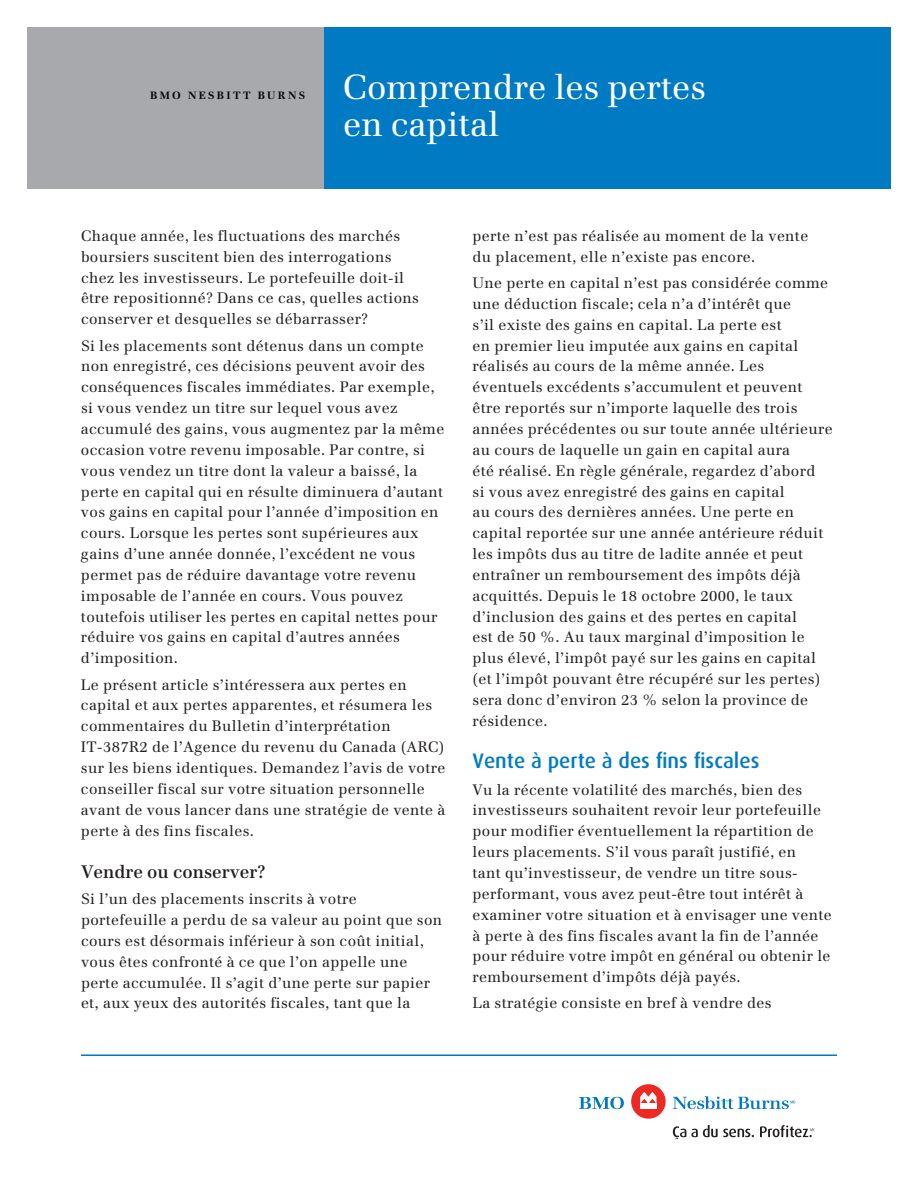
<style>
.page{position:relative;width:918px;height:1188px;background:#fff}
.page>*{position:absolute;margin:0;border:0;box-sizing:border-box;transform-origin:0 0}
.t1{font:34.5px/37.3px "Emona";color:#fff}
.t2{font:500 21px "Dax";color:#007bc3}
.t3{font:600 18px "Emona";color:#231f20}
.t4{font:15px/20.9px "Emona";letter-spacing:.025em;color:#231f20}
.t5{font:700 10.5px "Emona";letter-spacing:.225em;color:#000}
</style>
<div class="page">
<div style="left:27px;top:27px;width:297px;height:162px;background:#a8a9ad"></div>
<div style="left:324px;top:27px;width:567px;height:162px;background:#007bc3"></div>
<svg style="left:673px;top:1125px;width:81px;height:13px"></svg>
<svg style="left:760px;top:1125px;width:55px;height:12px"></svg>
<div style="left:631px;top:1084px;width:35px;height:35px;background:#ee2823;border-radius:50%"></div>
<div style="left:640px;top:1104px;width:16px;height:5px;background:#fff"></div>
<svg style="left:640px;top:1092px;width:16px;height:12px"></svg>
<svg style="left:579px;top:1097px;width:45px;height:12px"></svg>
<svg style="left:673px;top:1096px;width:122px;height:13px"></svg>
<hr style="left:81px;top:1054px;width:756px;height:2px;background:#007bc3">
<p class="t5" style="left:150px;top:89px;width:157px">BMO NESBITT BURNS</p>
<p class="t1" style="left:343px;top:68px;width:364px">Comprendre les pertes en capital</p>
<p class="t4" style="left:81px;top:225px;width:340px">Chaque année, les fluctuations des marchés boursiers suscitent bien des interrogations chez les investisseurs. Le portefeuille doit-il être repositionné? Dans ce cas, quelles actions conserver et desquelles se débarrasser?</p>
<p class="t4" style="left:81px;top:335px;width:365px">Si les placements sont détenus dans un compte non enregistré, ces décisions peuvent avoir des conséquences fiscales immédiates. Par exemple, si vous vendez un titre sur lequel vous avez accumulé des gains, vous augmentez par la même occasion votre revenu imposable. Par contre, si vous vendez un titre dont la valeur a baissé, la perte en capital qui en résulte diminuera d’autant vos gains en capital pour l’année d’imposition en cours. Lorsque les pertes sont supérieures aux gains d’une année donnée, l’excédent ne vous permet pas de réduire davantage votre revenu imposable de l’année en cours. Vous pouvez toutefois utiliser les pertes en capital nettes pour réduire vos gains en capital d’autres années d’imposition.</p>
<p class="t4" style="left:81px;top:674px;width:366px">Le présent article s’intéressera aux pertes en capital et aux pertes apparentes, et résumera les commentaires du Bulletin d’interprétation IT-387R2 de l’Agence du revenu du Canada (ARC) sur les biens identiques. Demandez l’avis de votre conseiller fiscal sur votre situation personnelle avant de vous lancer dans une stratégie de vente à perte à des fins fiscales.</p>
<h1 class="t3" style="left:81px;top:861px;width:186px">Vendre ou conserver?</h1>
<p class="t4" style="left:81px;top:888px;width:363px">Si l’un des placements inscrits à votre portefeuille a perdu de sa valeur au point que son cours est désormais inférieur à son coût initial, vous êtes confronté à ce que l’on appelle une perte accumulée. Il s’agit d’une perte sur papier et, aux yeux des autorités fiscales, tant que la</p>
<p class="t4" style="left:472px;top:225px;width:337px">perte n’est pas réalisée au moment de la vente du placement, elle n’existe pas encore.</p>
<p class="t4" style="left:472px;top:272px;width:362px">Une perte en capital n’est pas considérée comme une déduction fiscale; cela n’a d’intérêt que<br>s’il existe des gains en capital. La perte est<br>en premier lieu imputée aux gains en capital réalisés au cours de la même année. Les éventuels excédents s’accumulent et peuvent être reportés sur n’importe laquelle des trois années précédentes ou sur toute année ultérieure au cours de laquelle un gain en capital aura<br>été réalisé. En règle générale, regardez d’abord<br>si vous avez enregistré des gains en capital<br>au cours des dernières années. Une perte en capital reportée sur une année antérieure réduit les impôts dus au titre de ladite année et peut entraîner un remboursement des impôts déjà acquittés. Depuis le 18 octobre 2000, le taux d’inclusion des gains et des pertes en capital<br>est de 50 %. Au taux marginal d’imposition le plus élevé, l’impôt payé sur les gains en capital (et l’impôt pouvant être récupéré sur les pertes) sera donc d’environ 23 % selon la province de résidence.</p>
<h1 class="t2" style="left:472px;top:749px;width:288px">Vente à perte à des fins fiscales</h1>
<p class="t4" style="left:472px;top:779px;width:361px">Vu la récente volatilité des marchés, bien des investisseurs souhaitent revoir leur portefeuille pour modifier éventuellement la répartition de leurs placements. S’il vous paraît justifié, en<br>tant qu’investisseur, de vendre un titre sous&shy;performant, vous avez peut-être tout intérêt à examiner votre situation et à envisager une vente à perte à des fins fiscales avant la fin de l’année pour réduire votre impôt en général ou obtenir le remboursement d’impôts déjà payés.</p>
<p class="t4" style="left:472px;top:993px;width:301px">La stratégie consiste en bref à vendre des</p>
</div>
